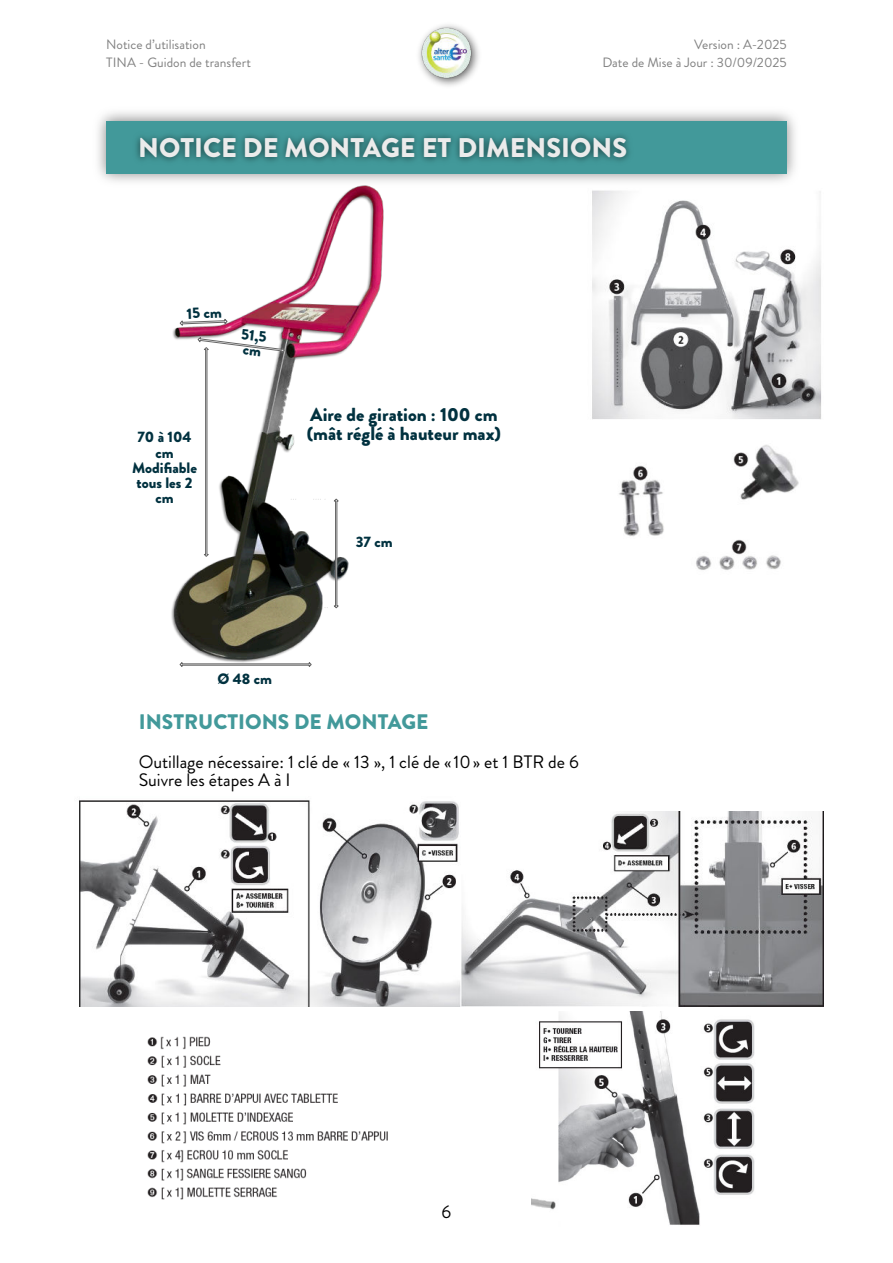
<style>
.page{position:relative;width:893px;height:1263px;background:#fff}
.page>*{position:absolute;margin:0;border:0;box-sizing:border-box;transform-origin:0 0}
.t1{font:900 27px "Brandon Grotesque";color:#ebebeb}
.t2{font:900 21px "Brandon Grotesque";color:#42999a}
.t3{font:900 18.9px/18.9px "Brandon Grotesque";color:#00313f}
.t4{font:18px/18px "Brandon Grotesque";color:#000}
.t5{font:900 15.15px/15.1px "Brandon Grotesque";color:#00313f}
.t6{font:13.5px/18px "Brandon Grotesque";color:#808080;text-align:right}
</style>
<div class="page">
<img style="left:619px;top:465px;width:45px;height:72px">
<img style="left:696px;top:444px;width:103px;height:126px">
<img style="left:531px;top:1011px;width:224px;height:214px">
<img style="left:418px;top:24px;width:61px;height:62px">
<svg style="left:106px;top:121px;width:681px;height:53px;background:#3c8d8e"></svg>
<img style="left:460px;top:811px;width:363px;height:196px">
<img style="left:79px;top:800px;width:381px;height:207px">
<img style="left:147px;top:1036px;width:241px;height:163px">
<img style="left:592px;top:190px;width:229px;height:230px">
<img style="left:159px;top:178px;width:227px;height:488px">
<svg style="left:180px;top:319px;width:47px;height:7px"></svg>
<svg style="left:334px;top:499px;width:5px;height:109px"></svg>
<svg style="left:198px;top:337px;width:127px;height:220px"></svg>
<svg style="left:221px;top:608px;width:107px;height:1px"></svg>
<svg style="left:180px;top:662px;width:131px;height:5px"></svg>
<p class="t6" style="left:106px;top:36px;width:146px;text-align:left">Notice d’utilisation<br>TINA - Guidon de transfert</p>
<p class="t6" style="left:602px;top:36px;width:186px">Version : A-2025<br>Date de Mise à Jour : 30/09/2025</p>
<h1 class="t1" style="left:138px;top:131px;width:490px">NOTICE DE MONTAGE ET DIMENSIONS</h1>
<p class="t5" style="left:186px;top:306px;width:37px;rotate:-2deg">15 cm</p>
<p class="t5" style="left:242px;top:327px;width:27px;rotate:7deg">51,5 cm</p>
<p class="t5" style="left:132px;top:430px;width:66px;text-align:center">70 à 104 cm<br>Modifiable tous les 2 cm</p>
<h3 class="t3" style="left:307px;top:406px;width:196px">Aire de giration : 100 cm (mât réglé à hauteur max)</h3>
<p class="t5" style="left:356px;top:534px;width:38px">37 cm</p>
<p class="t5" style="left:217px;top:671px;width:56px">Ø 48 cm</p>
<h2 class="t2" style="left:139px;top:709px;width:291px">INSTRUCTIONS DE MONTAGE</h2>
<h3 class="t4" style="left:139px;top:753px;width:442px">Outillage nécessaire: 1 clé de « 13 », 1 clé de «10 » et 1 BTR de 6<br>Suivre les étapes A à I</h3>
<h3 class="t4" style="left:442px;top:1203px;width:11px">6</h3>
</div>
